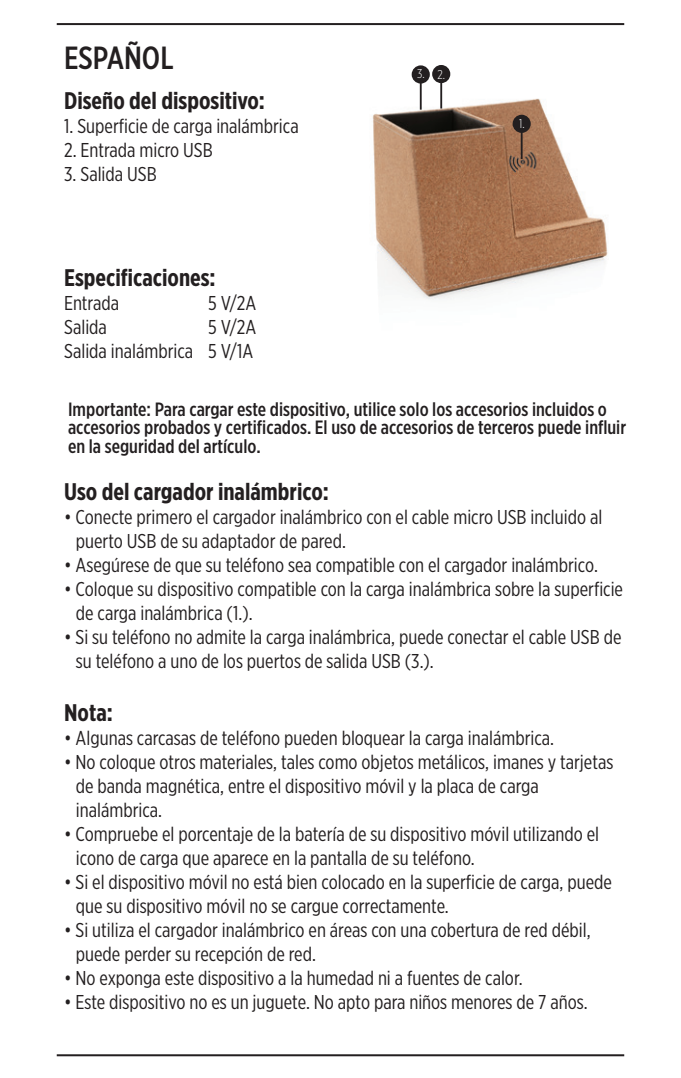
<style>
.page{position:relative;width:681px;height:1078px;background:#fff}
.page>*{position:absolute;margin:0;border:0;box-sizing:border-box;transform-origin:0 0}
.t1{font:500 32px "Gotham X Narrow";color:#231f20}
.t2{font:700 24px "Gotham X Narrow";color:#231f20}
.t3{font:20px/24px "Gotham X Narrow";color:#231f20}
.t4{font:500 19.2px/18.4px "Gotham X Narrow";color:#231f20}
.t5{font:300 12.8px "Gotham X Narrow";color:#fff}
</style>
<div class="page">
<hr style="left:57px;top:23px;width:567px;height:2px;background:#231f20">
<hr style="left:57px;top:1053px;width:567px;height:2px;background:#231f20">
<img style="left:372px;top:69px;width:236px;height:231px">
<div style="left:512px;top:115px;width:18px;height:18px;background:#231f20;border-radius:50%"></div>
<div style="left:432px;top:65px;width:18px;height:18px;background:#231f20;border-radius:50%"></div>
<div style="left:411px;top:65px;width:18px;height:18px;background:#231f20;border-radius:50%"></div>
<hr style="left:520px;top:131px;width:2px;height:28px;background:#231f20">
<hr style="left:440px;top:81px;width:2px;height:27px;background:#231f20">
<hr style="left:419px;top:82px;width:2px;height:28px;background:#231f20">
<p class="t1" style="left:64px;top:38px;width:111px">ESPAÑOL</p>
<p class="t2" style="left:64px;top:85px;width:202px">Diseño del dispositivo:</p>
<p class="t3" style="left:64px;top:113px;width:236px">1. Superficie de carga inalámbrica</p>
<p class="t3" style="left:64px;top:137px;width:150px">2. Entrada micro USB</p>
<p class="t3" style="left:64px;top:161px;width:94px">3. Salida USB</p>
<p class="t2" style="left:64px;top:263px;width:153px">Especificaciones:</p>
<p class="t3" style="left:64px;top:291px;width:56px">Entrada</p>
<p class="t3" style="left:208px;top:291px;width:50px">5 V/2A</p>
<p class="t3" style="left:64px;top:315px;width:44px">Salida</p>
<p class="t3" style="left:208px;top:315px;width:50px">5 V/2A</p>
<p class="t3" style="left:64px;top:339px;width:190px">Salida inalámbrica 5 V/1A</p>
<p class="t5" style="left:417px;top:66px;width:29px">3. 2.</p>
<p class="t5" style="left:519px;top:116px;width:7px">1.</p>
<p class="t4" style="left:68px;top:399px;width:559px">Importante: Para cargar este dispositivo, utilice solo los accesorios incluidos o accesorios probados y certificados. El uso de accesorios de terceros puede influir en la seguridad del artículo.</p>
<p class="t2" style="left:64px;top:476px;width:266px">Uso del cargador inalámbrico:</p>
<p class="t3" style="left:76px;top:504px;width:527px;text-indent:-12px">• Conecte primero el cargador inalámbrico con el cable micro USB incluido al puerto USB de su adaptador de pared.</p>
<p class="t3" style="left:64px;top:552px;width:535px">• Asegúrese de que su teléfono sea compatible con el cargador inalámbrico.</p>
<p class="t3" style="left:76px;top:576px;width:548px;text-indent:-12px">• Coloque su dispositivo compatible con la carga inalámbrica sobre la superficie de carga inalámbrica (1.).</p>
<p class="t3" style="left:76px;top:624px;width:547px;text-indent:-12px">• Si su teléfono no admite la carga inalámbrica, puede conectar el cable USB de su teléfono a uno de los puertos de salida USB (3.).</p>
<p class="t2" style="left:64px;top:697px;width:50px">Nota:</p>
<p class="t3" style="left:64px;top:725px;width:491px">• Algunas carcasas de teléfono pueden bloquear la carga inalámbrica.</p>
<p class="t3" style="left:76px;top:749px;width:538px;text-indent:-12px">• No coloque otros materiales, tales como objetos metálicos, imanes y tarjetas de banda magnética, entre el dispositivo móvil y la placa de carga inalámbrica.</p>
<p class="t3" style="left:76px;top:821px;width:524px;text-indent:-12px">• Compruebe el porcentaje de la batería de su dispositivo móvil utilizando el icono de carga que aparece en la pantalla de su teléfono.</p>
<p class="t3" style="left:76px;top:869px;width:537px;text-indent:-12px">• Si el dispositivo móvil no está bien colocado en la superficie de carga, puede que su dispositivo móvil no se cargue correctamente.</p>
<p class="t3" style="left:76px;top:917px;width:516px;text-indent:-12px">• Si utiliza el cargador inalámbrico en áreas con una cobertura de red débil, puede perder su recepción de red.</p>
<p class="t3" style="left:64px;top:965px;width:460px">• No exponga este dispositivo a la humedad ni a fuentes de calor.</p>
<p class="t3" style="left:64px;top:989px;width:525px">• Este dispositivo no es un juguete. No apto para niños menores de 7 años.</p>
</div>
